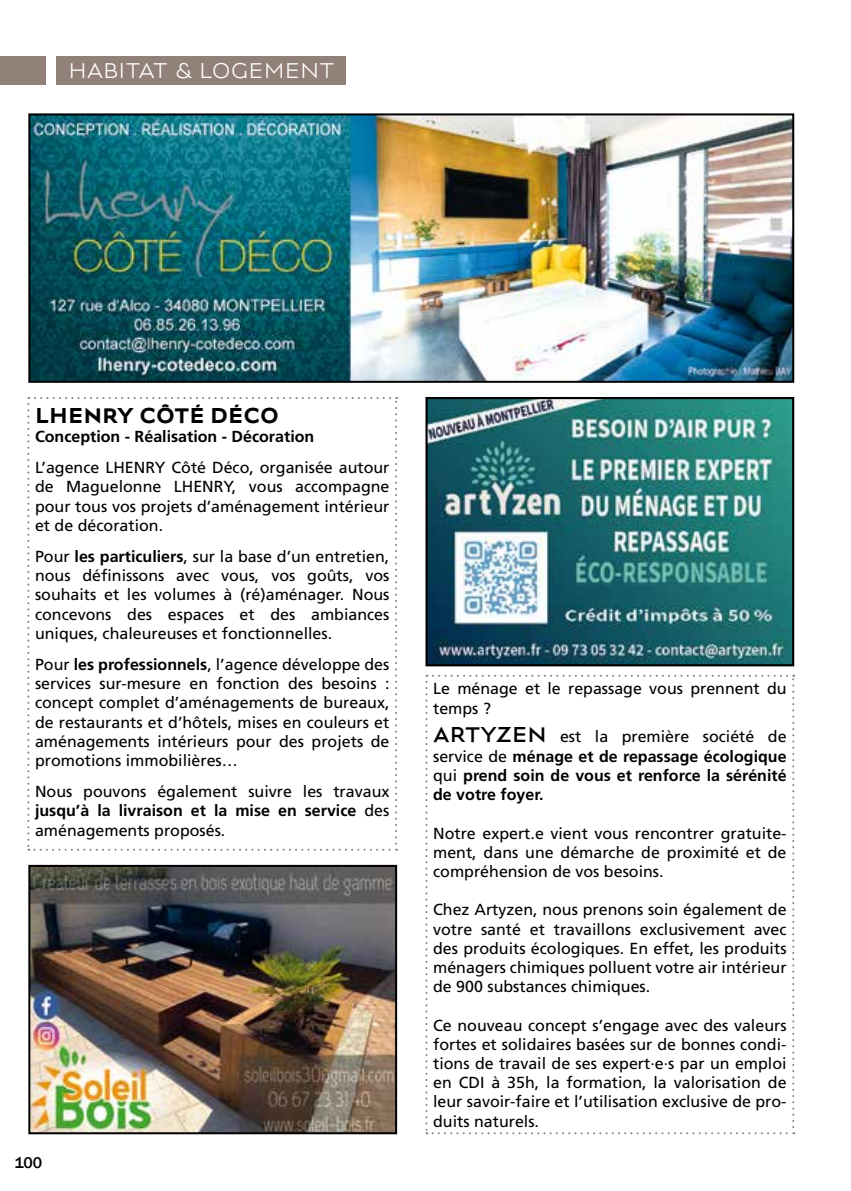
<style>
.page{position:relative;width:851px;height:1191px;background:#fff}
.page>*{position:absolute;margin:0;border:0;box-sizing:border-box;transform-origin:0 0}
.t1{font:24px "Lucien";color:#fff}
.t2{font:700 24px "Lucien";color:#000}
.t3{font:16px/19.2px "Frutiger";color:#000;text-align:justify}
.t4{font:700 16px/19.2px "Frutiger";color:#000;text-align:justify}
.t5{font:500 16px "Franklin Gothic";color:#000}
.s1{font-weight:700}
.s2{font-family:"Lucien";font-weight:400;font-size:24px}
.s3{font-weight:400}
</style>
<div class="page">
<div style="left:57px;top:57px;width:289px;height:28px;background:#928179"></div>
<div style="left:0;top:57px;width:45px;height:28px;background:#928179"></div>
<img style="left:428px;top:400px;width:363px;height:263px">
<div style="left:425px;top:397px;width:369px;height:269px;border:2px solid #000"></div>
<svg style="left:425px;top:675px;width:369px;height:459px"></svg>
<img style="left:31px;top:116px;width:760px;height:264px">
<div style="left:28px;top:113px;width:766px;height:270px;border:2px solid #000"></div>
<svg style="left:27px;top:397px;width:370px;height:453px"></svg>
<img style="left:31px;top:868px;width:363px;height:263px">
<div style="left:28px;top:865px;width:369px;height:269px;border:2px solid #000"></div>
<h1 class="t1" style="left:68px;top:60px;width:267px">HABITAT &amp; LOGEMENT</h1>
<h1 class="t2" style="left:35px;top:404px;width:245px">LHENRY CÔTÉ DÉCO</h1>
<p class="t4" style="left:35px;top:427px;width:281px">Conception - Réalisation - Décoration</p>
<p class="t3" style="left:35px;top:458px;width:356px">L’agence LHENRY Côté Déco, organisée autour de Maguelonne LHENRY, vous accompagne pour tous vos projets d’aménagement intérieur et de décoration.</p>
<p class="t3" style="left:35px;top:547px;width:356px">Pour <span class="s1">les particuliers</span>, sur la base d’un entretien, nous définissons avec vous, vos goûts, vos souhaits et les volumes à (ré)aménager. Nous concevons des espaces et des ambiances uniques, chaleureuses et fonctionnelles.</p>
<p class="t3" style="left:35px;top:655px;width:356px">Pour <span class="s1">les professionnels</span>, l’agence développe des services sur-mesure en fonction des besoins : concept complet d’aménagements de bureaux, de restaurants et d’hôtels, mises en couleurs et aménagements intérieurs pour des projets de promotions immobilières…</p>
<p class="t3" style="left:35px;top:782px;width:356px">Nous pouvons également suivre les travaux <span class="s1">jusqu’à la livraison et la mise en service</span> des aménagements proposés.</p>
<p class="t5" style="left:14px;top:1153px;width:29px">100</p>
<p class="t3" style="left:433px;top:679px;width:355px">Le ménage et le repassage vous prennent du temps ?</p>
<p class="t4" style="left:433px;top:727px;width:355px"><span class="s2">ARTYZEN</span> <span class="s3">est la première société de service de</span> ménage et de repassage écologique <span class="s3">qui</span> prend soin de vous et renforce la sérénité de votre foyer.</p>
<p class="t3" style="left:433px;top:823px;width:355px">Notre expert.e vient vous rencontrer gratuite&shy;ment, dans une démarche de proximité et de compréhension de vos besoins.</p>
<p class="t3" style="left:433px;top:900px;width:355px">Chez Artyzen, nous prenons soin également de votre santé et travaillons exclusivement avec des produits écologiques. En effet, les produits ménagers chimiques polluent votre air intérieur de 900 substances chimiques.</p>
<p class="t3" style="left:433px;top:1015px;width:355px">Ce nouveau concept s’engage avec des valeurs fortes et solidaires basées sur de bonnes condi&shy;tions de travail de ses expert·e·s par un emploi en CDI à 35h, la formation, la valorisation de leur savoir-faire et l’utilisation exclusive de pro&shy;duits naturels.</p>
</div>
